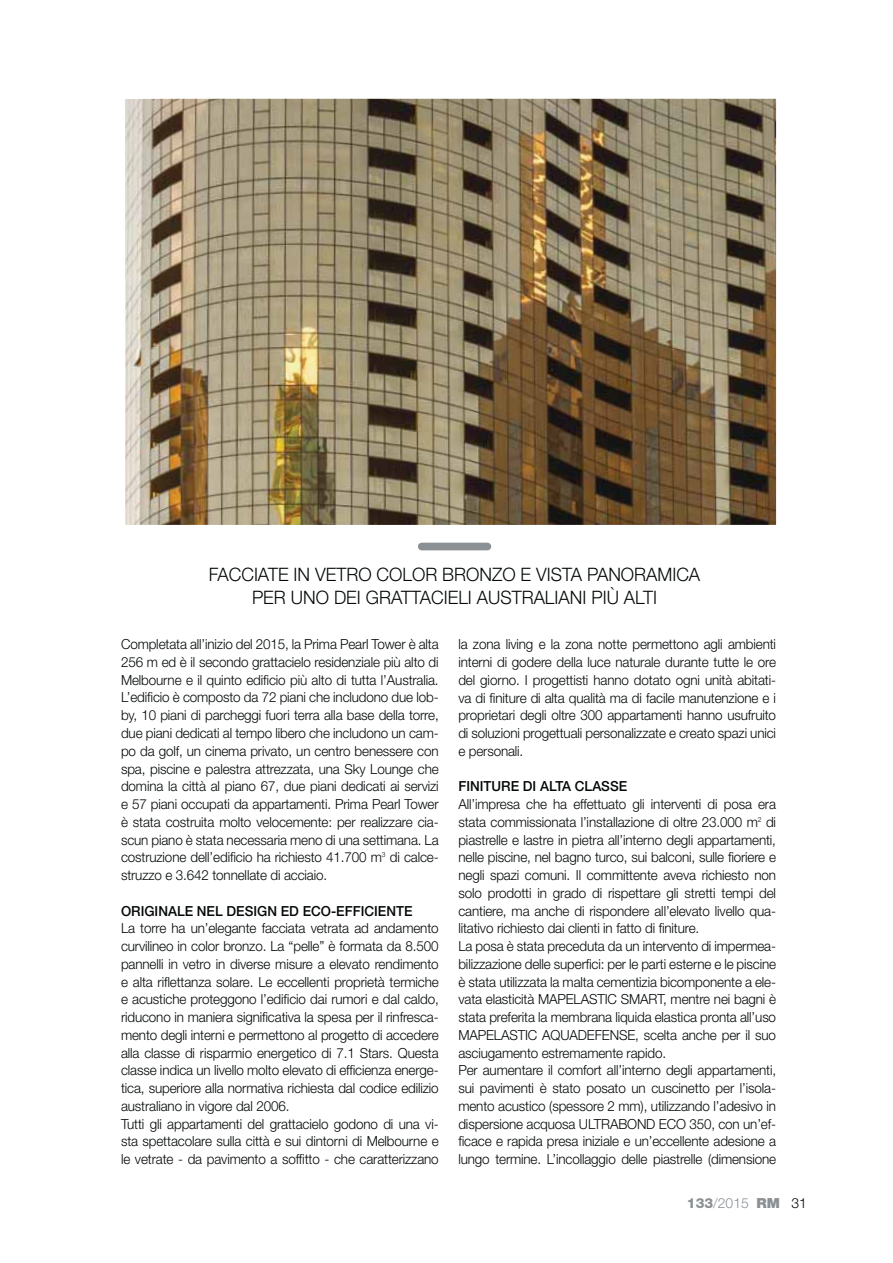
<style>
.page{position:relative;width:893px;height:1263px;background:#fff}
.page>*{position:absolute;margin:0;border:0;box-sizing:border-box;transform-origin:0 0}
.t1{font:300 18.6px/23.1px "Helvetica Neue LT Std";color:#040809;text-align:center}
.t2{font:300 13.95px/17.7px "Helvetica Neue LT Std";letter-spacing:-.01em;color:#040809;text-align:justify}
.t3{font:500 13.95px "Helvetica Neue LT Std";color:#040809}
.t4{font:300 13.95px "Helvetica Neue LT Std";color:#8b9094}
.s1{font-weight:800}
.s2{font-weight:900}
.s3{color:#040809}
</style>
<div class="page">
<img style="left:125px;top:99px;width:651px;height:426px">
<div style="left:421px;top:543px;width:66px;height:7px;background:#8b9094"></div>
<h1 class="t1" style="left:209px;top:565px;width:493px">FACCIATE IN VETRO COLOR BRONZO E VISTA PANORAMICA<br>PER UNO DEI GRATTACIELI AUSTRALIANI PIÙ ALTI</h1>
<p class="t2" style="left:121px;top:637px;width:319px">Completata all’inizio del 2015, la Prima Pearl Tower è alta 256 m ed è il secondo grattacielo residenziale più alto di Melbourne e il quinto edificio più alto di tutta l’Australia.<br>L’edificio è composto da 72 piani che includono due lob&shy;by, 10 piani di parcheggi fuori terra alla base della torre, due piani dedicati al tempo libero che includono un cam&shy;po da golf, un cinema privato, un centro benessere con spa, piscine e palestra attrezzata, una Sky Lounge che domina la città al piano 67, due piani dedicati ai servizi e 57 piani occupati da appartamenti. Prima Pearl Tower è stata costruita molto velocemente: per realizzare cia&shy;scun piano è stata necessaria meno di una settimana. La costruzione dell’edificio ha richiesto 41.700 m<sup>3</sup> di calce&shy;struzzo e 3.642 tonnellate di acciaio.</p>
<p class="t3" style="left:121px;top:906px;width:293px">ORIGINALE NEL DESIGN ED ECO-EFFICIENTE</p>
<p class="t2" style="left:121px;top:921px;width:319px;text-align:left">La torre ha un’elegante facciata vetrata ad andamento curvilineo in color bronzo. La “pelle” è formata da 8.500 pannelli in vetro in diverse misure a elevato rendimento e alta riflettanza solare. Le eccellenti proprietà termiche e acustiche proteggono l’edificio dai rumori e dal caldo, riducono in maniera significativa la spesa per il rinfresca&shy;mento degli interni e permettono al progetto di accedere alla classe di risparmio energetico di 7.1 Stars. Questa classe indica un livello molto elevato di efficienza energe&shy;tica, superiore alla normativa richiesta dal codice edilizio australiano in vigore dal 2006.<br>Tutti gli appartamenti del grattacielo godono di una vi&shy;sta spettacolare sulla città e sui dintorni di Melbourne e le vetrate - da pavimento a soffitto - che caratterizzano</p>
<p class="t2" style="left:458px;top:637px;width:319px">la zona living e la zona notte permettono agli ambienti interni di godere della luce naturale durante tutte le ore del giorno. I progettisti hanno dotato ogni unità abitati&shy;va di finiture di alta qualità ma di facile manutenzione e i proprietari degli oltre 300 appartamenti hanno usufruito di soluzioni progettuali personalizzate e creato spazi unici e personali.</p>
<p class="t3" style="left:458px;top:781px;width:170px">FINITURE DI ALTA CLASSE</p>
<p class="t2" style="left:458px;top:797px;width:319px;text-align:left">All’impresa che ha effettuato gli interventi di posa era stata commissionata l’installazione di oltre 23.000 m<sup>2</sup> di piastrelle e lastre in pietra all’interno degli appartamenti, nelle piscine, nel bagno turco, sui balconi, sulle fioriere e negli spazi comuni. Il committente aveva richiesto non solo prodotti in grado di rispettare gli stretti tempi del cantiere, ma anche di rispondere all’elevato livello qua&shy;litativo richiesto dai clienti in fatto di finiture.<br>La posa è stata preceduta da un intervento di impermea&shy;bilizzazione delle superfici: per le parti esterne e le piscine è stata utilizzata la malta cementizia bicomponente a ele&shy;vata elasticità MAPELASTIC SMART, mentre nei bagni è stata preferita la membrana liquida elastica pronta all’uso MAPELASTIC AQUADEFENSE, scelta anche per il suo asciugamento estremamente rapido.<br>Per aumentare il comfort all’interno degli appartamenti, sui pavimenti è stato posato un cuscinetto per l’isola&shy;mento acustico (spessore 2 mm), utilizzando l’adesivo in dispersione acquosa ULTRABOND ECO 350, con un’ef&shy;ficace e rapida presa iniziale e un’eccellente adesione a lungo termine. L’incollaggio delle piastrelle (dimensione</p>
<p class="t4" style="left:687px;top:1199px;width:121px"><span class="s1">133</span>/2015 <span class="s2">RM</span> <span class="s3">31</span></p>
</div>
